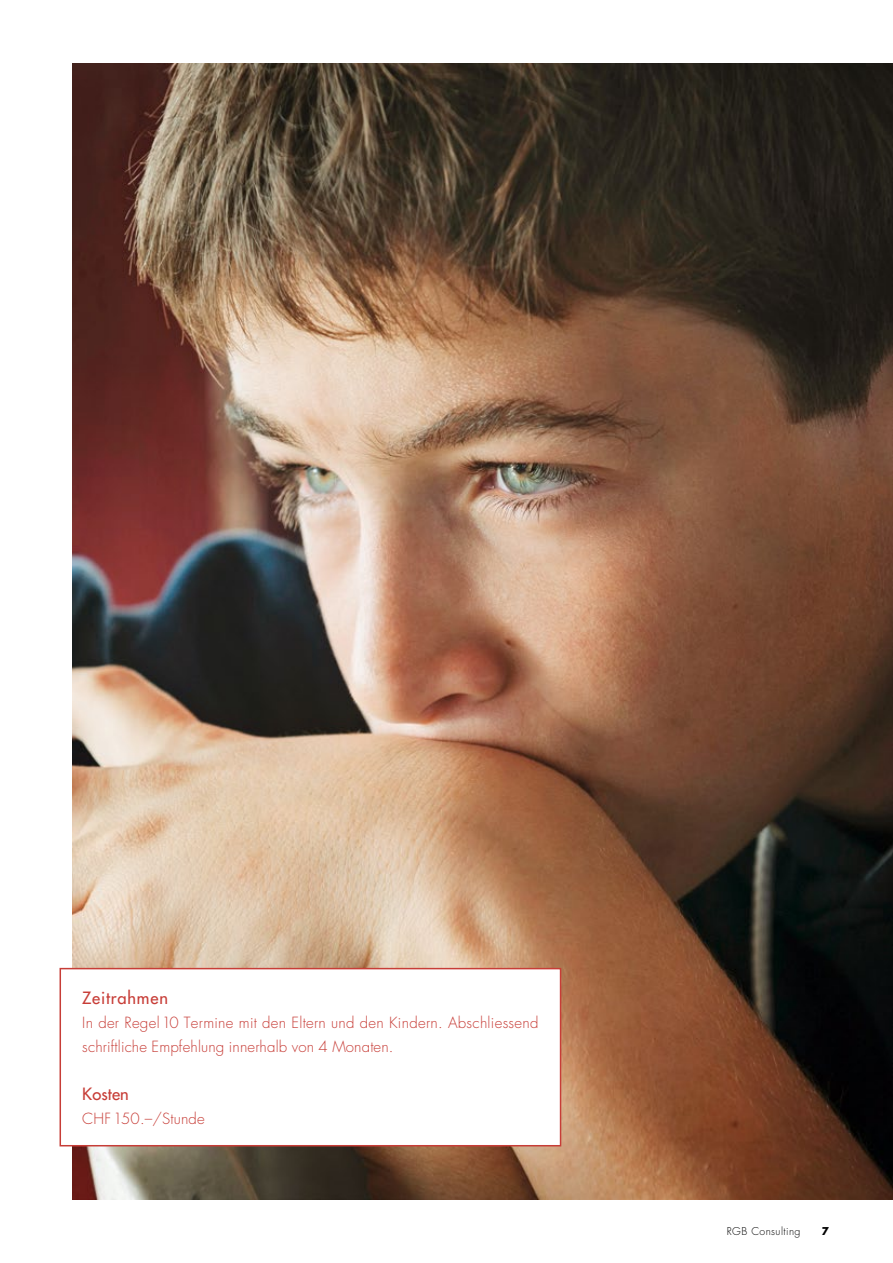
<style>
.page{position:relative;width:893px;height:1263px;background:#fff}
.page>*{position:absolute;margin:0;border:0;box-sizing:border-box;transform-origin:0 0}
.t1{font:16.5px "Futura";letter-spacing:.05em;color:#c73d37}
.t2{font:300 15px/24px "Futura";letter-spacing:.015em;color:#c73d37}
.t3{font:300 10.5px "Futura";letter-spacing:.04em;color:#000}
.t4{font:700 10.5px "Futura";color:#000}
</style>
<div class="page">
<img style="left:72px;top:64px;width:821px;height:1135px">
<div style="left:60px;top:968px;width:501px;height:178px;background:#fff"></div>
<div style="left:60px;top:968px;width:501px;height:178px;border:2px solid #c73d37"></div>
<p class="t1" style="left:82px;top:987px;width:87px">Zeitrahmen</p>
<p class="t2" style="left:82px;top:1010px;width:458px">In der Regel10 Termine mit den Eltern und den Kindern. Abschliessend schriftliche Empfehlung innerhalb von 4 Monaten.</p>
<p class="t1" style="left:82px;top:1083px;width:48px">Kosten</p>
<p class="t2" style="left:82px;top:1106px;width:124px">CHF150.–/Stunde</p>
<p class="t3" style="left:727px;top:1224px;width:75px">RGB Consulting</p>
<p class="t4" style="left:822px;top:1224px;width:9px">7</p>
</div>
